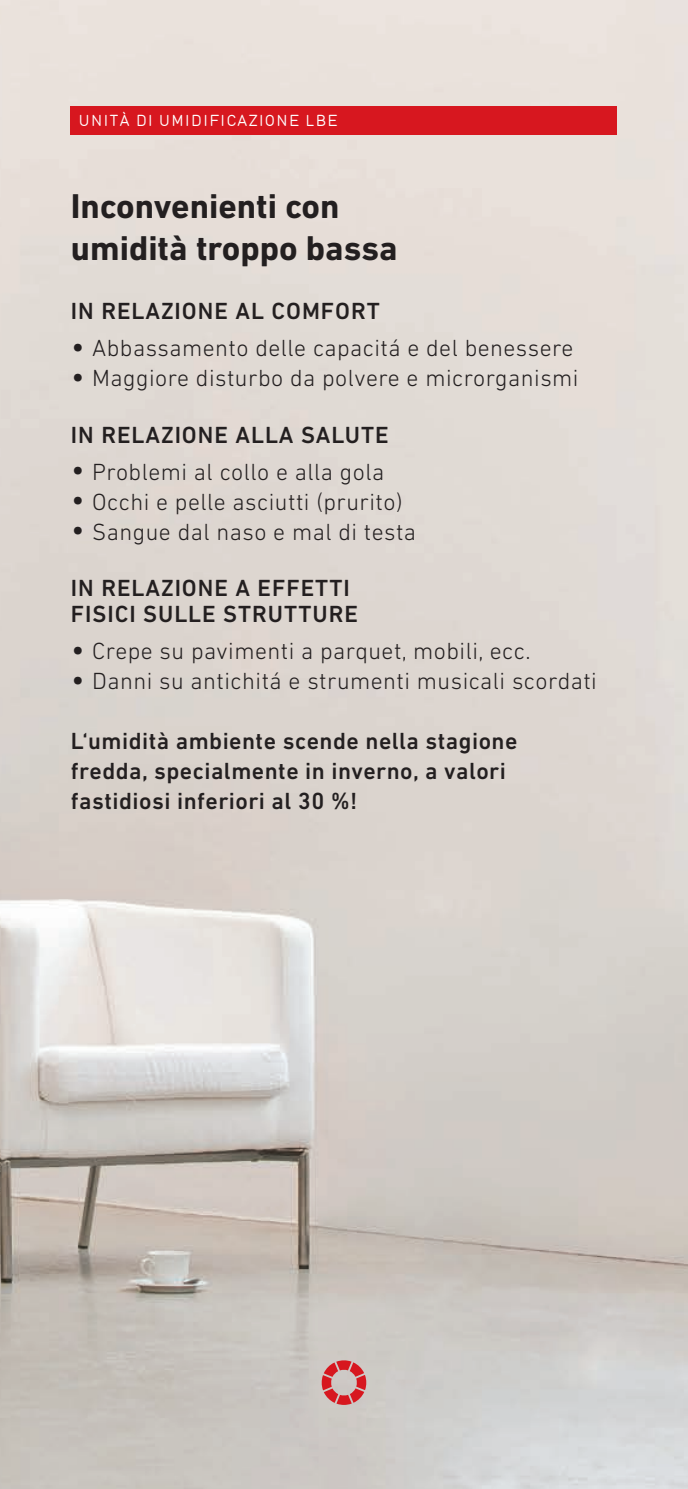
<style>
.page{position:relative;width:688px;height:1489px;background:#fff}
.page>*{position:absolute;margin:0;border:0;box-sizing:border-box;transform-origin:0 0}
.t1{font:700 35px/42px "DIN Next LT Pro";color:#231f20}
.t2{font:300 23.75px "DIN Next LT Pro";letter-spacing:.02em;color:#231f20}
.t3{font:500 23.75px/30px "DIN Next LT Pro";letter-spacing:.02em;color:#231f20}
.t4{font:500 23.75px/26.2px "DIN Next LT Pro";letter-spacing:.04em;color:#231f20}
.t5{font:15px "DIN17 SB";letter-spacing:.1em;color:#fff}
.s1{font-size:33.75px}
</style>
<div class="page">
<img style="left:0;top:0;width:687px;height:1488px">
<div style="left:71px;top:106px;width:546px;height:29px;background:#d7171f"></div>
<svg style="left:321px;top:1360px;width:45px;height:44px;background:#d1787a"></svg>
<p class="t5" style="left:79px;top:112px;width:260px">UNITÀ DI UMIDIFICAZIONE LBE</p>
<h1 class="t1" style="left:71px;top:185px;width:328px">Inconvenienti con umidità troppo bassa</h1>
<p class="t4" style="left:71px;top:298px;width:310px">IN RELAZIONE AL COMFORT</p>
<p class="t2" style="left:71px;top:334px;width:504px"><span class="s1">•</span> Abbassamento delle capacitá e del benessere</p>
<p class="t2" style="left:71px;top:364px;width:509px"><span class="s1">•</span> Maggiore disturbo da polvere e microrganismi</p>
<p class="t4" style="left:71px;top:421px;width:319px">IN RELAZIONE ALLA SALUTE</p>
<p class="t2" style="left:71px;top:458px;width:315px"><span class="s1">•</span> Problemi al collo e alla gola</p>
<p class="t2" style="left:71px;top:488px;width:333px"><span class="s1">•</span> Occhi e pelle asciutti (prurito)</p>
<p class="t2" style="left:71px;top:518px;width:346px"><span class="s1">•</span> Sangue dal naso e mal di testa</p>
<p class="t4" style="left:71px;top:574px;width:288px">IN RELAZIONE A EFFETTI<br>FISICI SULLE STRUTTURE</p>
<p class="t2" style="left:71px;top:637px;width:461px"><span class="s1">•</span> Crepe su pavimenti a parquet, mobili, ecc.</p>
<p class="t2" style="left:71px;top:667px;width:527px"><span class="s1">•</span> Danni su antichitá e strumenti musicali scordati</p>
<p class="t3" style="left:71px;top:726px;width:448px">L‘umidità ambiente scende nella stagione fredda, specialmente in inverno, a valori fastidiosi inferiori al 30 %!</p>
</div>
